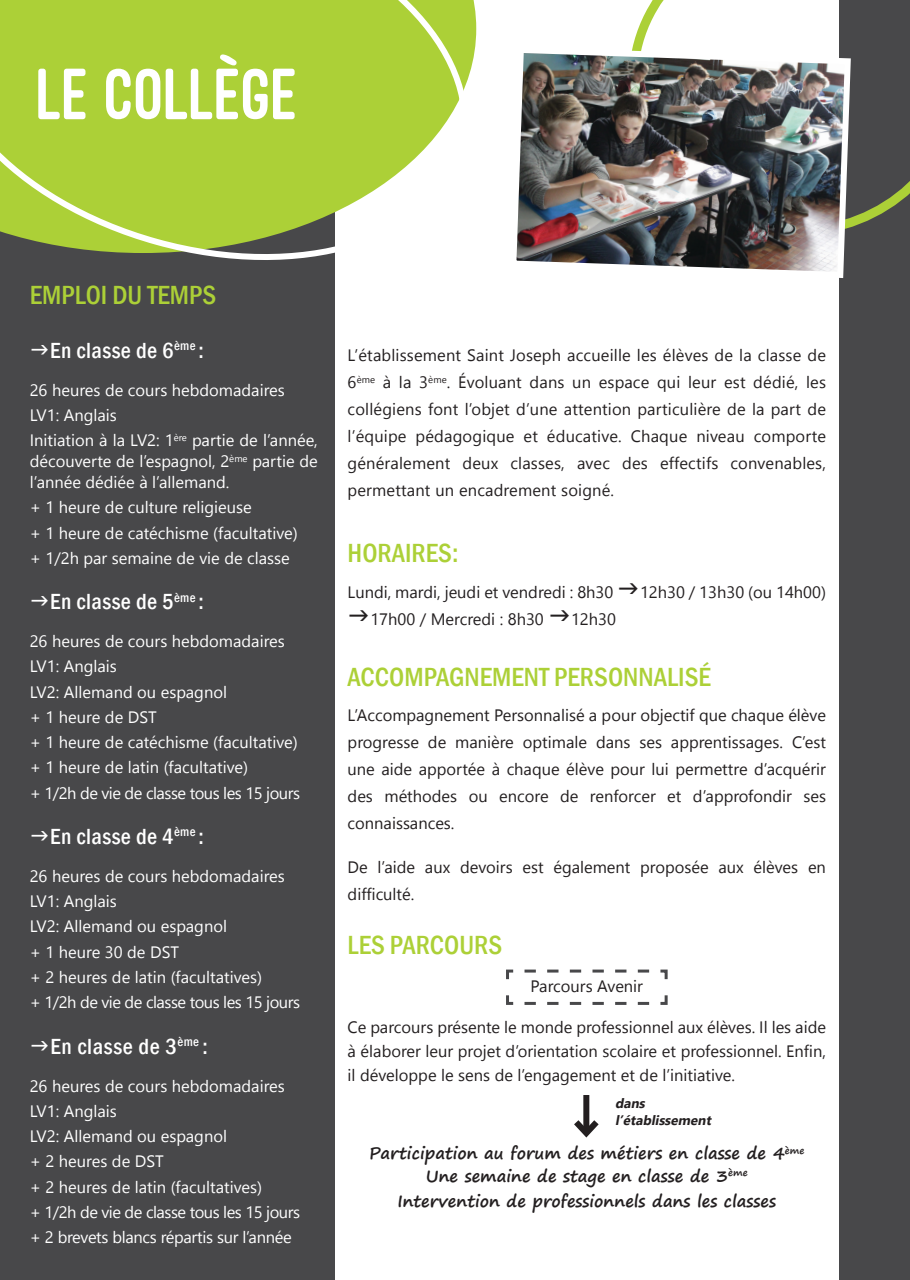
<style>
.page{position:relative;width:910px;height:1280px;background:#48484a}
.page>*{position:absolute;margin:0;border:0;box-sizing:border-box;transform-origin:0 0}
.Titre_page{font:800 75px "Ostrich Sans";color:#fff}
.Titre_2_-_petit_inte{font:500 condensed 27px "Franklin Gothic";color:#acd037}
.Titre_2_-_interligne{font:500 condensed 27px "Franklin Gothic";color:#acd037}
.Titre2{font:500 condensed 27px "Franklin Gothic";color:#acd037}
.Titre_2_-_gauche_-_p{font:500 condensed 22.5px "Franklin Gothic";letter-spacing:.02em;color:#fff}
.t1{font:16.5px/27px "Leelawadee UI";color:#231f20;text-align:justify}
.Corps_de_texte_-_int{font:16.5px/21px "Leelawadee UI";color:#fff;text-align:justify}
.Corps_de_texte_-_int-2{font:700 16.5px "Segoe Print";color:#231f20}
.Corps_de_texte_-_int-3{font:16.5px "Leelawadee UI";letter-spacing:-.03em;color:#fff}
.Corps_de_texte_-_int-4{font:16.5px "Leelawadee UI";letter-spacing:-.02em;color:#fff}
.t2{font:italic 700 13.5px "Leelawadee UI";color:#231f20}
</style>
<div class="page">
<div style="left:335px;top:0;width:503px;height:1280px;background:#fff"></div>
<svg style="left:633px;top:0;width:277px;height:226px"></svg>
<svg style="left:0;top:0;width:477px;height:260px"></svg>
<img style="left:516px;top:44px;width:338px;height:237px">
<svg style="left:506px;top:969px;width:162px;height:36px"></svg>
<div style="left:583px;top:1095px;width:6px;height:38px;background:#231f20"></div>
<svg style="left:574px;top:1114px;width:25px;height:24px"></svg>
<p class="Titre_page" style="left:39px;top:54px;width:262px">LE COLLÈGE</p>
<p class="Titre_2_-_interligne" style="left:30px;top:277px;width:188px">EMPLOI DU TEMPS</p>
<p class="Titre_2_-_gauche_-_p" style="left:50px;top:335px;width:155px">En classe de 6<sup>ème</sup> :</p>
<p class="Corps_de_texte_-_int" style="left:30px;top:378px;width:257px">26 heures de cours hebdomadaires</p>
<p class="Corps_de_texte_-_int" style="left:30px;top:404px;width:89px">LV1: Anglais</p>
<p class="Corps_de_texte_-_int" style="left:30px;top:429px;width:290px">Initiation à la LV2: 1<sup>ère</sup> partie de l’année, découverte de l’espagnol, 2<sup>ème</sup> partie de l’année dédiée à l’allemand.</p>
<p class="Corps_de_texte_-_int" style="left:30px;top:496px;width:224px">+ 1 heure de culture religieuse</p>
<p class="Corps_de_texte_-_int" style="left:30px;top:521px;width:269px">+ 1 heure de catéchisme (facultative)</p>
<p class="Corps_de_texte_-_int" style="left:30px;top:547px;width:262px">+ 1/2h par semaine de vie de classe</p>
<p class="Titre_2_-_gauche_-_p" style="left:50px;top:587px;width:155px">En classe de 5<sup>ème</sup> :</p>
<p class="Corps_de_texte_-_int" style="left:30px;top:630px;width:257px">26 heures de cours hebdomadaires</p>
<p class="Corps_de_texte_-_int" style="left:30px;top:655px;width:89px">LV1: Anglais</p>
<p class="Corps_de_texte_-_int" style="left:30px;top:680px;width:199px">LV2: Allemand ou espagnol</p>
<p class="Corps_de_texte_-_int" style="left:30px;top:706px;width:129px">+ 1 heure de DST</p>
<p class="Corps_de_texte_-_int" style="left:30px;top:731px;width:269px">+ 1 heure de catéchisme (facultative)</p>
<p class="Corps_de_texte_-_int" style="left:30px;top:756px;width:220px">+ 1 heure de latin (facultative)</p>
<p class="Corps_de_texte_-_int-3" style="left:30px;top:781px;width:272px">+ 1/2h de vie de classe tous les 15 jours</p>
<p class="Titre_2_-_gauche_-_p" style="left:50px;top:822px;width:155px">En classe de 4<sup>ème</sup> :</p>
<p class="Corps_de_texte_-_int" style="left:30px;top:865px;width:257px">26 heures de cours hebdomadaires</p>
<p class="Corps_de_texte_-_int" style="left:30px;top:890px;width:89px">LV1: Anglais</p>
<p class="Corps_de_texte_-_int" style="left:30px;top:915px;width:199px">LV2: Allemand ou espagnol</p>
<p class="Corps_de_texte_-_int" style="left:30px;top:940px;width:151px">+ 1 heure 30 de DST</p>
<p class="Corps_de_texte_-_int" style="left:30px;top:966px;width:234px">+ 2 heures de latin (facultatives)</p>
<p class="Corps_de_texte_-_int-3" style="left:30px;top:991px;width:272px">+ 1/2h de vie de classe tous les 15 jours</p>
<p class="Titre_2_-_gauche_-_p" style="left:50px;top:1031px;width:159px">En classe de 3<sup>ème</sup> :</p>
<p class="Corps_de_texte_-_int" style="left:30px;top:1074px;width:257px">26 heures de cours hebdomadaires</p>
<p class="Corps_de_texte_-_int" style="left:30px;top:1099px;width:89px">LV1: Anglais</p>
<p class="Corps_de_texte_-_int" style="left:30px;top:1125px;width:199px">LV2: Allemand ou espagnol</p>
<p class="Corps_de_texte_-_int" style="left:30px;top:1150px;width:136px">+ 2 heures de DST</p>
<p class="Corps_de_texte_-_int" style="left:30px;top:1175px;width:234px">+ 2 heures de latin (facultatives)</p>
<p class="Corps_de_texte_-_int-3" style="left:30px;top:1200px;width:272px">+ 1/2h de vie de classe tous les 15 jours</p>
<p class="Corps_de_texte_-_int-4" style="left:30px;top:1226px;width:263px">+ 2 brevets blancs répartis sur l’année</p>
<p class="t1" style="left:348px;top:341px;width:480px">L’établissement Saint Joseph accueille les élèves de la classe de 6<sup>ème</sup> à la 3<sup>ème</sup>. Évoluant dans un espace qui leur est dédié, les collégiens font l’objet d’une attention particulière de la part de l’équipe pédagogique et éducative. Chaque niveau comporte généralement deux classes, avec des effectifs convenables, permettant un encadrement soigné.</p>
<p class="Titre_2_-_petit_inte" style="left:348px;top:536px;width:112px">HORAIRES:</p>
<p class="t1" style="left:348px;top:578px;width:267px">Lundi, mardi, jeudi et vendredi : 8h30</p>
<p class="t1" style="left:640px;top:578px;width:187px">12h30 / 13h30 (ou 14h00)</p>
<p class="t1" style="left:370px;top:605px;width:175px">17h00 / Mercredi : 8h30</p>
<p class="t1" style="left:571px;top:605px;width:46px">12h30</p>
<p class="Titre_2_-_petit_inte" style="left:348px;top:659px;width:365px">ACCOMPAGNEMENT PERSONNALISÉ</p>
<p class="t1" style="left:348px;top:701px;width:480px">L’Accompagnement Personnalisé a pour objectif que chaque élève progresse de manière optimale dans ses apprentissages. C’est une aide apportée à chaque élève pour lui permettre d’acquérir des méthodes ou encore de renforcer et d’approfondir ses connaissances.</p>
<p class="t1" style="left:348px;top:853px;width:480px">De l’aide aux devoirs est également proposée aux élèves en difficulté.</p>
<p class="Titre2" style="left:348px;top:927px;width:156px">LES PARCOURS</p>
<p class="t1" style="left:531px;top:972px;width:114px">Parcours Avenir</p>
<p class="t1" style="left:348px;top:1014px;width:480px;line-height:24px">Ce parcours présente le monde professionnel aux élèves. Il les aide à élaborer leur projet d’orientation scolaire et professionnel. Enfin, il développe le sens de l’engagement et de l’initiative.</p>
<p class="t2" style="left:615px;top:1093px;width:34px">dans</p>
<p class="t2" style="left:615px;top:1111px;width:100px">l’établissement</p>
<p class="Corps_de_texte_-_int-2" style="left:369px;top:1138px;width:437px">Participation au forum des métiers en classe de 4<sup>ème</sup></p>
<p class="Corps_de_texte_-_int-2" style="left:426px;top:1161px;width:323px">Une semaine de stage en classe de 3<sup>ème</sup></p>
<p class="Corps_de_texte_-_int-2" style="left:397px;top:1186px;width:380px">Intervention de professionnels dans les classes</p>
</div>
